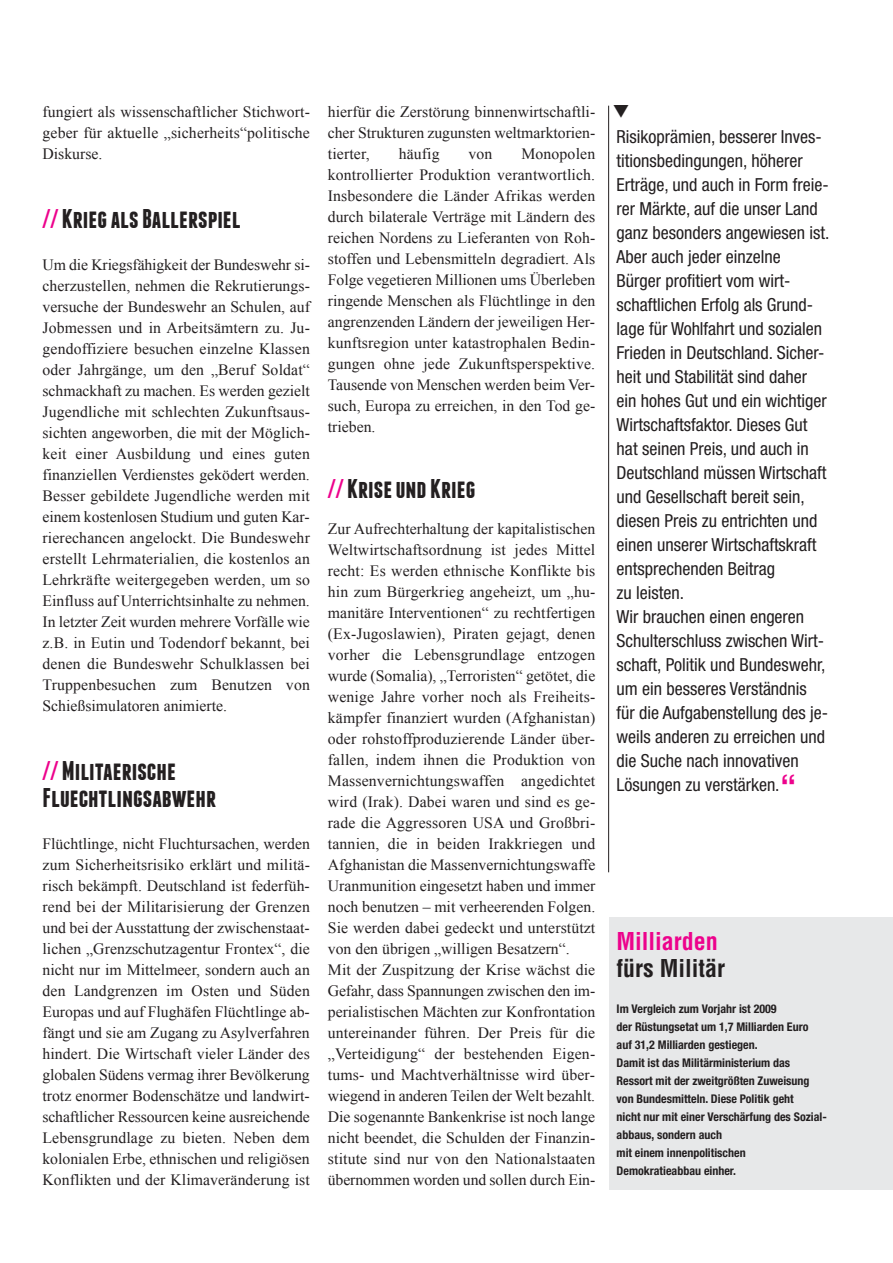
<style>
.page{position:relative;width:893px;height:1263px;background:#fff}
.page>*{position:absolute;margin:0;border:0;box-sizing:border-box;transform-origin:0 0}
.t1{font:700 27px/27px "Franchise";color:#231f20}
.t2{font:700 condensed 24px "Helvetica";color:#231f20}
.t3{font:700 condensed 24px "Helvetica";color:#ed028c}
.t4{font:condensed 18px/24px "Helvetica Neue LT";color:#231f20}
.t5{font:15.75px/21px "Times New Roman";letter-spacing:.005em;color:#231f20;text-align:justify}
.t6{font:700 condensed 12px/18px "Helvetica Neue LT";color:#231f20}
.s1{color:#ed028c}
.s2{font-family:"Helvetica";font-weight:700;font-size:36px;color:#ed028c}
</style>
<div class="page">
<div style="left:609px;top:917px;width:284px;height:272px;background:#e7e8e9"></div>
<hr style="left:608px;top:106px;width:1px;height:766px;background:#231f20">
<p class="t5" style="left:43px;top:101px;width:269px">fungiert als wissenschaftlicher Stichwort&shy;geber für aktuelle „sicherheits“politische Diskurse.</p>
<h1 class="t1" style="left:43px;top:208px;width:200px"><span class="s1">//</span> KriegalsBallerspiel</h1>
<p class="t5" style="left:43px;top:254px;width:269px">Um die Kriegsfähigkeit der Bundeswehr si&shy;cherzustellen, nehmen die Rekrutierungs&shy;versuche der Bundeswehr an Schulen, auf Jobmessen und in Arbeitsämtern zu. Ju&shy;gendoffiziere besuchen einzelne Klassen oder Jahrgänge, um den „Beruf Soldat“ schmackhaft zu machen. Es werden gezielt Jugendliche mit schlechten Zukunftsaus&shy;sichten angeworben, die mit der Möglich&shy;keit einer Ausbildung und eines guten finanziellen Verdienstes geködert werden.<br>Besser gebildete Jugendliche werden mit einem kostenlosen Studium und guten Kar&shy;rierechancen angelockt. Die Bundeswehr erstellt Lehrmaterialien, die kostenlos an Lehrkräfte weitergegeben werden, um so Einfluss auf Unterrichtsinhalte zu nehmen.<br>In letzter Zeit wurden mehrere Vorfälle wie z.B. in Eutin und Todendorf bekannt, bei denen die Bundeswehr Schulklassen bei Truppenbesuchen zum Benutzen von Schießsimulatoren animierte.</p>
<h1 class="t1" style="left:43px;top:760px;width:175px"><span class="s1">//</span> Militaerische<br>Fluechtlingsabwehr</h1>
<p class="t5" style="left:42px;top:833px;width:269px">Flüchtlinge, nicht Fluchtursachen, werden zum Sicherheitsrisiko erklärt und militä&shy;risch bekämpft. Deutschland ist federfüh&shy;rend bei der Militarisierung der Grenzen und bei der Ausstattung der zwischenstaat&shy;lichen „Grenzschutzagentur Frontex“, die nicht nur im Mittelmeer, sondern auch an den Landgrenzen im Osten und Süden Europas und auf Flughäfen Flüchtlinge ab&shy;fängt und sie am Zugang zu Asylverfahren hindert. Die Wirtschaft vieler Länder des globalen Südens vermag ihrer Bevölkerung trotz enormer Bodenschätze und landwirt&shy;schaftlicher Ressourcen keine ausreichende Lebensgrundlage zu bieten. Neben dem kolonialen Erbe, ethnischen und religiösen Konflikten und der Klimaveränderung ist</p>
<p class="t5" style="left:328px;top:101px;width:269px">hierfür die Zerstörung binnenwirtschaftli&shy;cher Strukturen zugunsten weltmarktorien&shy;tierter,</p>
<p class="t5" style="left:328px;top:143px;width:269px;text-indent:193px">Monopolen kontrollierter Produktion verantwortlich.<br>Insbesondere die Länder Afrikas werden durch bilaterale Verträge mit Ländern des reichen Nordens zu Lieferanten von Roh&shy;stoffen und Lebensmitteln degradiert. Als Folge vegetieren Millionen ums Überleben ringende Menschen als Flüchtlinge in den angrenzenden Ländern der jeweiligen Her&shy;kunftsregion unter katastrophalen Bedin&shy;gungen ohne jede Zukunftsperspektive.<br>Tausende von Menschen werden beim Ver&shy;such, Europa zu erreichen, in den Tod ge&shy;trieben.</p>
<p class="t5" style="left:399px;top:143px;width:43px">häufig</p>
<p class="t5" style="left:469px;top:143px;width:25px">von</p>
<h1 class="t1" style="left:328px;top:478px;width:149px"><span class="s1">//</span> Kriseund Krieg</h1>
<p class="t5" style="left:328px;top:518px;width:269px;text-align:left">Zur Aufrechterhaltung der kapitalistischen Weltwirtschaftsordnung ist jedes Mittel recht: Es werden ethnische Konflikte bis hin zum Bürgerkrieg angeheizt, um „hu&shy;manitäre Interventionen“ zu rechtfertigen (Ex-Jugoslawien), Piraten gejagt, denen vorher die Lebensgrundlage entzogen wurde (Somalia), „Terroristen“ getötet, die wenige Jahre vorher noch als Freiheits&shy;kämpfer finanziert wurden (Afghanistan) oder rohstoffproduzierende Länder über&shy;fallen, indem ihnen die Produktion von Massenvernichtungswaffen angedichtet wird (Irak). Dabei waren und sind es ge&shy;rade die Aggressoren USA und Großbri&shy;tannien, die in beiden Irakkriegen und Afghanistan die Massenvernichtungswaffe Uranmunition eingesetzt haben und immer noch benutzen – mit verheerenden Folgen.<br>Sie werden dabei gedeckt und unterstützt von den übrigen „willigen Besatzern“.<br>Mit der Zuspitzung der Krise wächst die Gefahr, dass Spannungen zwischen den im&shy;perialistischen Mächten zur Konfrontation untereinander führen. Der Preis für die „Verteidigung“ der bestehenden Eigen&shy;tums- und Machtverhältnisse wird über&shy;wiegend in anderen Teilen der Welt bezahlt.<br>Die sogenannte Bankenkrise ist noch lange nicht beendet, die Schulden der Finanzin&shy;stitute sind nur von den Nationalstaaten übernommen worden und sollen durch Ein-</p>
<p class="t4" style="left:617px;top:127px;width:214px">Risikoprämien, besserer Inves&shy;titionsbedingungen, höherer<br>Erträge, und auch in Form freie&shy;rer Märkte, auf die unser Land ganz besonders angewiesen ist.<br>Aber auch jeder einzelne<br>Bürger profitiert vom wirt&shy;schaftlichen Erfolg als Grund&shy;lage für Wohlfahrt und sozialen<br>Frieden in Deutschland. Sicher&shy;heit und Stabilität sind daher ein hohes Gut und ein wichtiger<br>Wirtschaftsfaktor. Dieses Gut hat seinen Preis, und auch in<br>Deutschland müssen Wirtschaft und Gesellschaft bereit sein, diesen Preis zu entrichten und einen unserer Wirtschaftskraft entsprechenden Beitrag<br>zu leisten.<br>Wir brauchen einen engeren<br>Schulterschluss zwischen Wirt&shy;schaft, Politik und Bundeswehr, um ein besseres Verständnis für die Aufgabenstellung des je&shy;weils anderen zu erreichen und die Suche nach innovativen<br>Lösungen zu verstärken.<span class="s2">“</span></p>
<h2 class="t3" style="left:617px;top:927px;width:103px">Milliarden</h2>
<h2 class="t2" style="left:617px;top:954px;width:110px">fürs Militär</h2>
<p class="t6" style="left:617px;top:1000px;width:212px">Im Vergleich zum Vorjahr ist 2009<br>der Rüstungsetat um 1,7 Milliarden Euro<br>auf 31,2 Milliarden gestiegen.<br>Damit ist das Militärministerium das Ressort mit der zweitgrößten Zuweisung von Bundesmitteln. Diese Politik geht<br>nicht nur mit einer Verschärfung des Sozial&shy;abbaus, sondern auch<br>mit einem innenpolitischen Demokratieabbau einher.</p>
</div>
